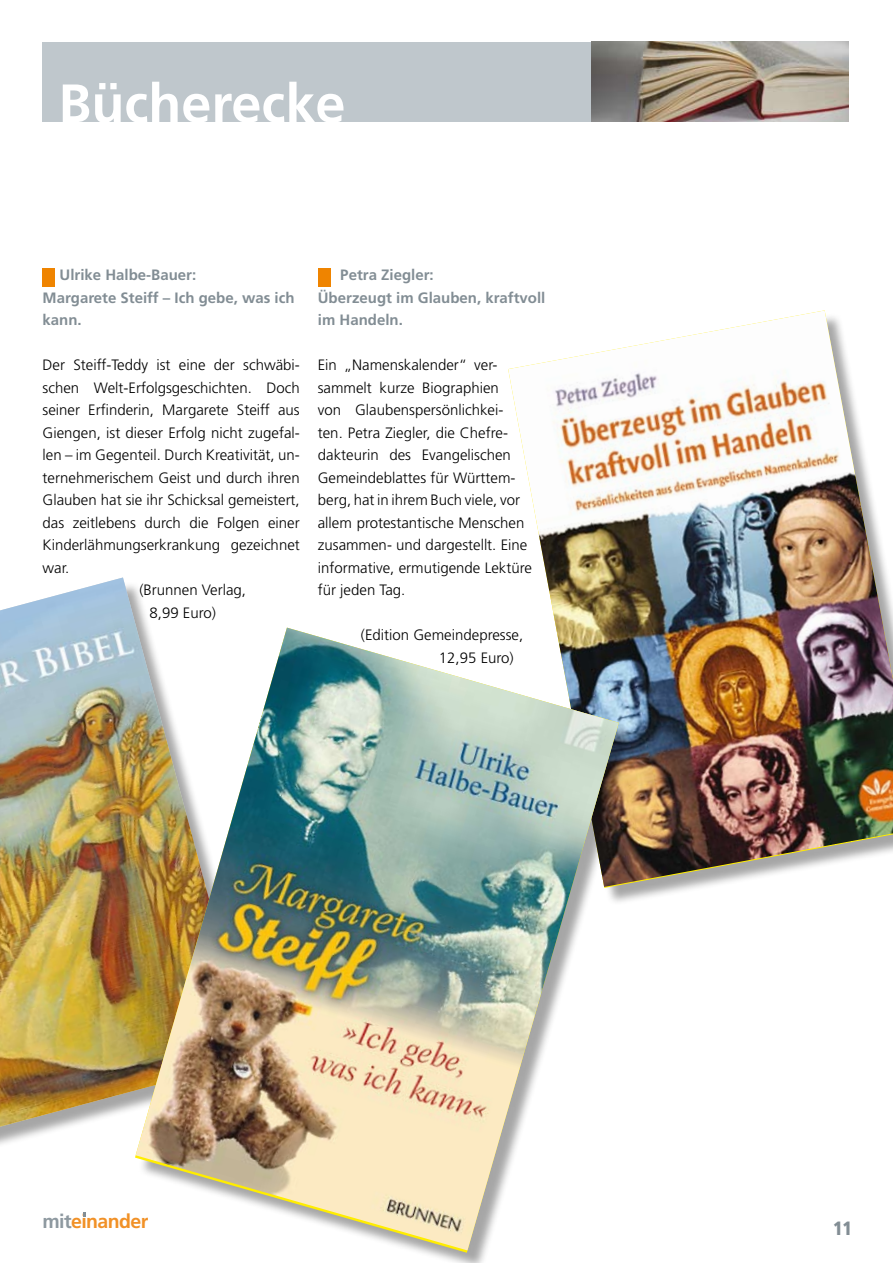
<style>
.page{position:relative;width:893px;height:1263px;background:#fff}
.page>*{position:absolute;margin:0;border:0;box-sizing:border-box;transform-origin:0 0}
.t1{font:700 54px "Frutiger LT Std";color:#fff}
.t2{font:700 19.5px "Frutiger LT Std";letter-spacing:-.03em;color:#f19127}
.t3{font:900 condensed 19.35px "Frutiger LT Std";color:#828d94}
.t4{font:300 15px/22.5px "Frutiger LT Std";color:#000}
.t5{font:700 15px/22.5px "Frutiger LT Std";color:#828d94}
.s1{color:#8e99a0}
</style>
<div class="page">
<svg style="left:83px;top:1212px;width:3px;height:5px"></svg>
<div style="left:318px;top:268px;width:13px;height:19px;background:#ef8400"></div>
<div style="left:43px;top:42px;width:806px;height:79px;background:#bfc7cc"></div>
<img style="left:592px;top:42px;width:257px;height:79px">
<div style="left:510px;top:313px;width:383px;height:593px;background:#000;opacity:.35"></div>
<img style="left:508px;top:310px;width:385px;height:577px">
<div style="left:43px;top:268px;width:12px;height:19px;background:#ef8400"></div>
<div style="left:0;top:580px;width:270px;height:594px;background:#000;opacity:.35"></div>
<img style="left:0;top:577px;width:252px;height:550px">
<div style="left:137px;top:630px;width:499px;height:633px;background:#000;opacity:.35"></div>
<img style="left:136px;top:628px;width:483px;height:622px">
<h1 class="t1" style="left:58px;top:72px;width:289px">Bücherecke</h1>
<p class="t5" style="left:43px;top:264px;width:254px;text-indent:17px">Ulrike Halbe-Bauer:<br>Margarete Steiff – Ich gebe, was ich kann.</p>
<p class="t4" style="left:43px;top:354px;width:259px">Der Steiff-Teddy ist eine der schwäbi-</p>
<p class="t4" style="left:43px;top:376px;width:259px">schen Welt-Erfolgsgeschichten. Doch</p>
<p class="t4" style="left:43px;top:399px;width:259px">seiner Erfinderin, Margarete Steiff aus</p>
<p class="t4" style="left:43px;top:421px;width:259px">Giengen, ist dieser Erfolg nicht zugefal-</p>
<p class="t4" style="left:43px;top:444px;width:259px">len – im Gegenteil. Durch Kreativität, un-</p>
<p class="t4" style="left:43px;top:466px;width:259px">ternehmerischem Geist und durch ihren</p>
<p class="t4" style="left:43px;top:489px;width:259px">Glauben hat sie ihr Schicksal gemeistert,</p>
<p class="t4" style="left:43px;top:511px;width:259px">das zeitlebens durch die Folgen einer</p>
<p class="t4" style="left:43px;top:534px;width:259px">Kinderlähmungserkrankung gezeichnet</p>
<p class="t4" style="left:43px;top:556px;width:28px">war.</p>
<p class="t4" style="left:139px;top:579px;width:108px">(Brunnen Verlag,</p>
<p class="t4" style="left:149px;top:601px;width:68px">8,99 Euro)</p>
<p class="t5" style="left:318px;top:264px;width:229px;text-indent:22px">Petra Ziegler:<br>Überzeugt im Glauben, kraftvoll im Handeln.</p>
<p class="t4" style="left:318px;top:354px;width:216px">Ein „Namenskalender“ ver&shy;sammelt kurze Biographien<br>von Glaubenspersönlichkei&shy;ten. Petra Ziegler, die Chefre&shy;dakteurin des Evangelischen<br>Gemeindeblattes für Württem&shy;berg, hat in ihrem Buch viele, vor allem protestantische Menschen zusammen- und dargestellt. Eine informative, ermutigende Lektüre für jeden Tag.</p>
<p class="t4" style="left:439px;top:624px;width:86px;text-indent:-78px">(Edition Gemeindepresse,<br>12,95 Euro)</p>
<h2 class="t2" style="left:43px;top:1210px;width:107px"><span class="s1">mit</span>einander</h2>
<p class="t3" style="left:833px;top:1216px;width:21px">11</p>
</div>
